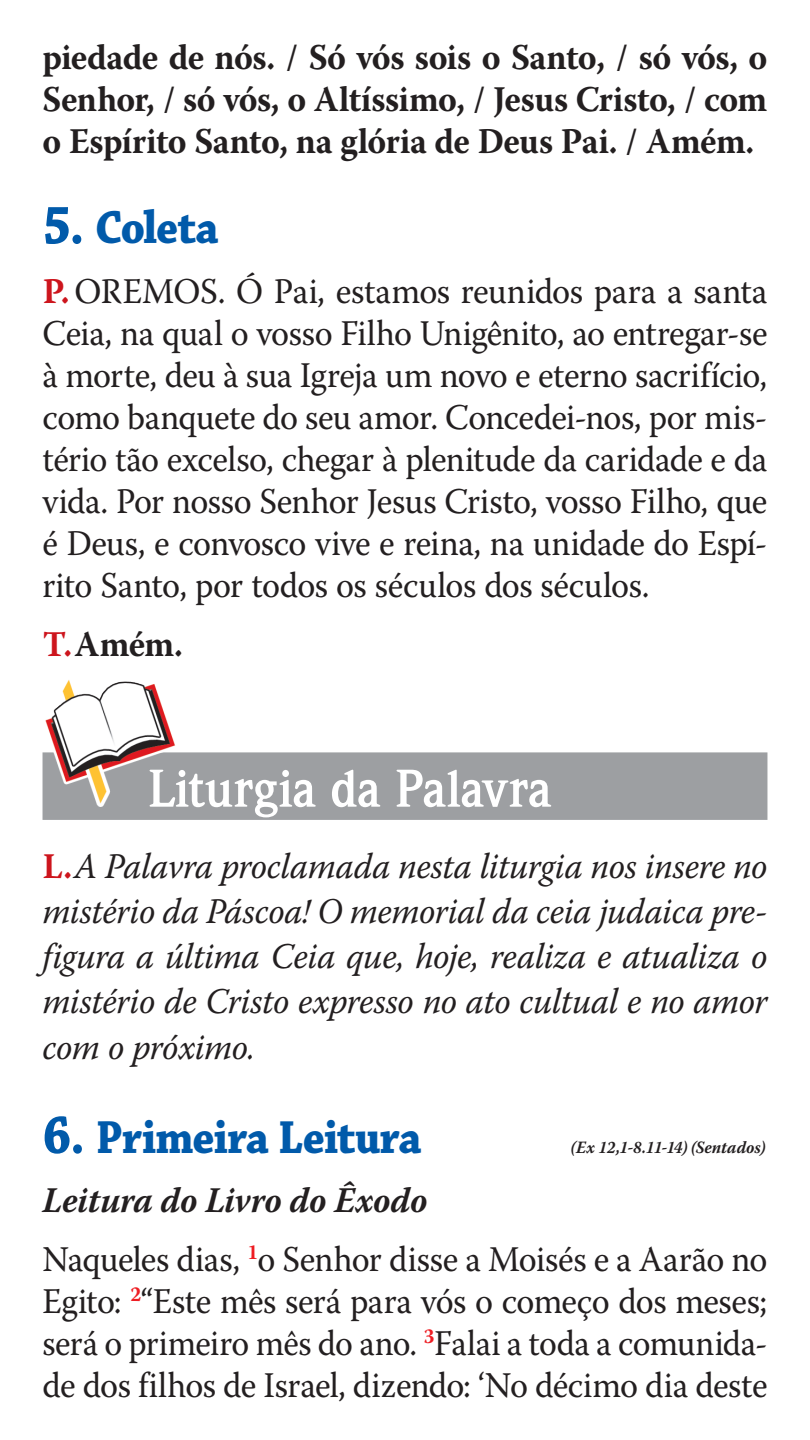
<style>
.page{position:relative;width:810px;height:1440px;background:#fff}
.page>*{position:absolute;margin:0;border:0;box-sizing:border-box;transform-origin:0 0}
.t1{font:700 54px "Weidemann IT Cby BT";letter-spacing:-.01em;color:#fff;scale:.95 1}
.t2{font:700 48.75px "Chaparral Pro";letter-spacing:-.02em;color:#015aaa;scale:.91 1}
.t3{font:36px/42.1px "Warnock Pro";letter-spacing:-.015em;color:#231f20;text-align:justify;scale:.95 1}
.t4{font:italic 36px/45.1px "Warnock Pro";letter-spacing:-.015em;color:#231f20;text-align:justify;scale:.95 1}
.t5{font:700 36px/42.1px "Warnock Pro";letter-spacing:-.015em;color:#231f20;text-align:justify;scale:.95 1}
.t6{font:italic 700 17.25px "Warnock Pro";letter-spacing:-.005em;color:#231f20;scale:.95 1}
.s1{font-size:56.25px}
.s2{font-weight:700;color:#cd151d}
.s3{color:#cd151d}
.s4{font-weight:700;font-style:normal;color:#cd151d}
.s5{font-weight:700;font-style:italic}
</style>
<div class="page">
<div style="left:43px;top:752px;width:724px;height:68px;background:#9d9fa2"></div>
<img style="left:43px;top:680px;width:135px;height:127px">
<p class="t5" style="left:43px;top:36px;width:765px">piedade de nós. / Só vós sois o Santo, / só vós, o Senhor, / só vós, o Altíssimo, / Jesus Cristo, / com o Espírito Santo, na glória de Deus Pai. / Amém.</p>
<h2 class="t2" style="left:43px;top:199px;width:195px"><span class="s1">5.</span> Coleta</h2>
<p class="t3" style="left:43px;top:269px;width:765px"><span class="s2">P.</span>OREMOS. Ó Pai, estamos reunidos para a santa Ceia, na qual o vosso Filho Unigênito, ao entregar-se à morte, deu à sua Igreja um novo e eterno sacrifício, como banquete do seu amor. Concedei-nos, por mis&shy;tério tão excelso, chegar à plenitude da caridade e da vida. Por nosso Senhor Jesus Cristo, vosso Filho, que é Deus, e convosco vive e reina, na unidade do Espí&shy;rito Santo, por todos os séculos dos séculos.</p>
<p class="t5" style="left:43px;top:623px;width:149px"><span class="s3">T.</span> Amém.</p>
<h1 class="t1" style="left:148px;top:755px;width:427px">Liturgia da Palavra</h1>
<p class="t4" style="left:43px;top:843px;width:765px"><span class="s4">L.</span>A Palavra proclamada nesta liturgia nos insere no mistério da Páscoa! O memorial da ceia judaica pre&shy;figura a última Ceia que, hoje, realiza e atualiza o mistério de Cristo expresso no ato cultual e no amor com o próximo.</p>
<h2 class="t2" style="left:43px;top:1109px;width:418px"><span class="s1">6.</span> Primeira Leitura</h2>
<p class="t6" style="left:571px;top:1137px;width:206px">(Ex 12,1-8.11-14) (Sentados)</p>
<p class="t3" style="left:43px;top:1170px;width:765px;line-height:59.1px"><span class="s5">Leitura do Livro do Êxodo<br></span>Naqueles dias, <sup>1</sup>o Senhor disse a Moisés e a Aarão no</p>
<p class="t3" style="left:43px;top:1280px;width:765px">Egito: <sup>2</sup>“Este mês será para vós o começo dos meses; será o primeiro mês do ano. <sup>3</sup>Falai a toda a comunida&shy;de dos filhos de Israel, dizendo: ‘No décimo dia deste</p>
</div>
